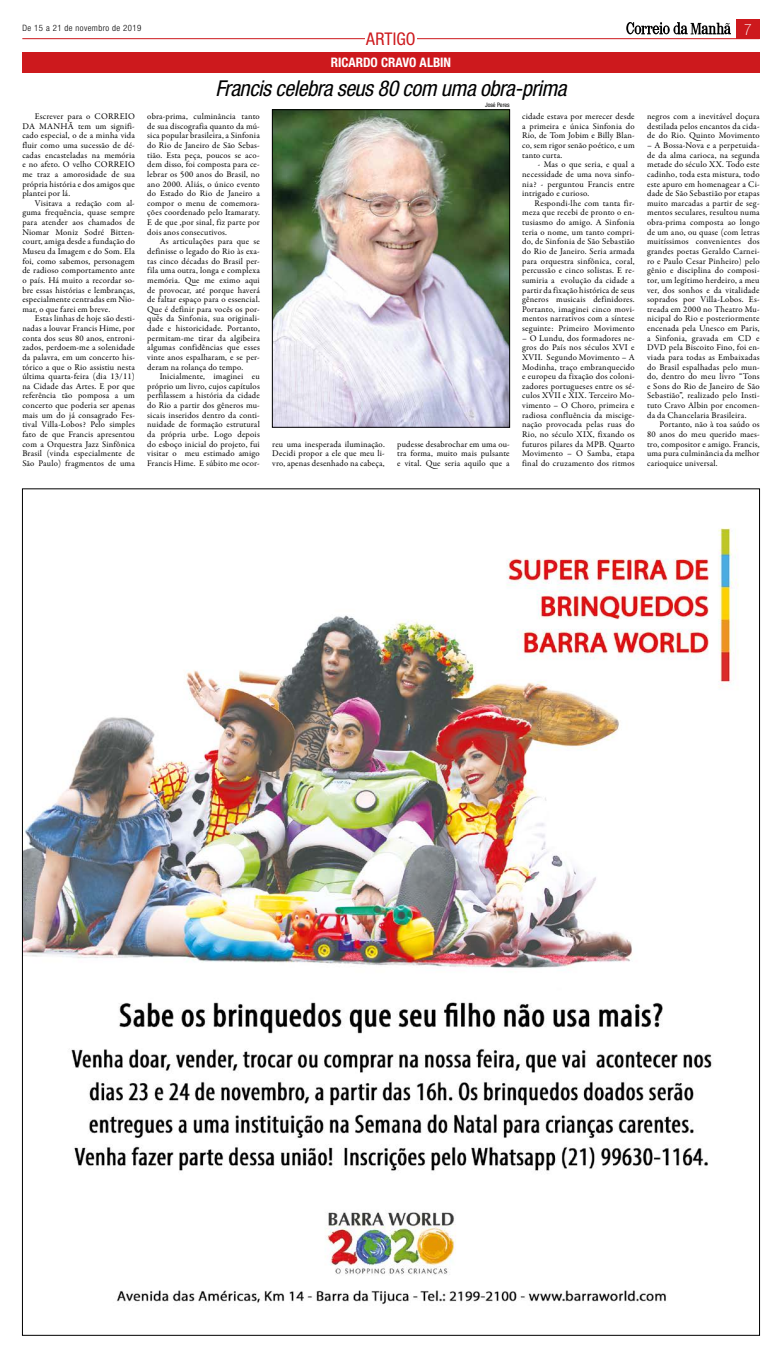
<style>
.page{position:relative;width:782px;height:1355px;background:#fff}
.page>*{position:absolute;margin:0;border:0;box-sizing:border-box;transform-origin:0 0}
.t1{font:italic condensed 21.88px "Helvetica Neue LT Std";letter-spacing:-.02em;color:#000}
.t2{font:condensed 17.5px "Helvetica Neue LT Std";letter-spacing:.01em;color:#cd191d}
.t3{font:100 condensed 15.75px "Helvetica Neue LT Std";color:#fff}
.t4{font:700 condensed 13.12px "Helvetica Neue LT Std";letter-spacing:-.005em;color:#fff}
.t5{font:8.75px/9.6px "Garamond Premr Pro";letter-spacing:.02em;color:#000;text-align:justify}
.t6{font:300 condensed 8.75px "Helvetica Neue LT Std";letter-spacing:.05em;color:#000}
.t7{font:condensed 6.12px "Helvetica Neue LT Std";color:#000}
</style>
<div class="page">
<hr style="left:22px;top:38px;width:737px;height:1px;background:#cd191d">
<svg style="left:626px;top:22px;width:104px;height:13px"></svg>
<div style="left:735px;top:20px;width:24px;height:19px;background:#cd191d"></div>
<div style="left:365px;top:33px;width:52px;height:12px;background:#fff"></div>
<img style="left:24px;top:528px;width:715px;height:777px">
<div style="left:22px;top:52px;width:737px;height:20px;background:#cd191d"></div>
<img style="left:274px;top:112px;width:233px;height:313px">
<div style="left:272px;top:110px;width:237px;height:317px;border:1px solid #000"></div>
<p class="t6" style="left:22px;top:23px;width:120px">De 15 a 21 de novembro de 2019</p>
<h2 class="t2" style="left:366px;top:29px;width:51px">ARTIGO</h2>
<h3 class="t4" style="left:331px;top:54px;width:122px">RICARDO CRAVO ALBIN</h3>
<h1 class="t1" style="left:215px;top:75px;width:352px">Francis celebra seus 80 com uma obra-prima</h1>
<p class="t7" style="left:485px;top:101px;width:26px">José Peres</p>
<p class="t5" style="left:22px;top:112px;width:114px;text-indent:12px">Escrever para o CORREIO DA MANHÃ tem um signifi&shy;cado especial, o de a minha vida fluir como uma sucessão de dé&shy;cadas encasteladas na memória e no afeto. O velho CORREIO me traz a amorosidade de sua própria história e dos amigos que plantei por lá.</p>
<p class="t5" style="left:22px;top:198px;width:114px;text-indent:12px">Visitava a redação com al&shy;guma frequência, quase sempre para atender aos chamados de Niomar Moniz Sodré Bitten&shy;court, amiga desde a fundação do Museu da Imagem e do Som. Ela foi, como sabemos, personagem de radioso comportamento ante o país. Há muito a recordar so&shy;bre essas histórias e lembranças, especialmente centradas em Nio&shy;mar, o que farei em breve.</p>
<p class="t5" style="left:22px;top:314px;width:114px;text-indent:12px">Estas linhas de hoje são desti&shy;nadas a louvar Francis Hime, por conta dos seus 80 anos, entroni&shy;zados, perdoem-me a solenidade da palavra, em um concerto his&shy;tórico a que o Rio assistiu nesta última quarta-feira (dia 13/11) na Cidade das Artes. E por que referência tão pomposa a um concerto que poderia ser apenas mais um do já consagrado Fes&shy;tival Villa-Lobos? Pelo simples fato de que Francis apresentou com a Orquestra Jazz Sinfônica Brasil (vinda especialmente de São Paulo) fragmentos de uma</p>
<p class="t5" style="left:147px;top:112px;width:114px">obra-prima, culminância tanto de sua discografia quanto da mú&shy;sica popular brasileira, a Sinfonia do Rio de Janeiro de São Sebas&shy;tião. Esta peça, poucos se aco&shy;dem disso, foi composta para ce&shy;lebrar os 500 anos do Brasil, no ano 2000. Aliás, o único evento do Estado do Rio de Janeiro a compor o menu de comemora&shy;ções coordenado pelo Itamaraty.<br>E de que ,por sinal, fiz parte por dois anos consecutivos.</p>
<p class="t5" style="left:147px;top:237px;width:114px;text-indent:12px">As articulações para que se definisse o legado do Rio às exa&shy;tas cinco décadas do Brasil per&shy;fila uma outra, longa e complexa memória. Que me eximo aqui de provocar, até porque haverá de faltar espaço para o essencial.<br>Que é definir para vocês os por&shy;quês da Sinfonia, sua originali&shy;dade e historicidade. Portanto, permitam-me tirar da algibeira algumas confidências que esses vinte anos espalharam, e se per&shy;deram na rolança do tempo.</p>
<p class="t5" style="left:147px;top:372px;width:114px;text-indent:12px">Inicialmente, imaginei eu próprio um livro, cujos capítulos perfilassem a história da cidade do Rio a partir dos gêneros mu&shy;sicais inseridos dentro da conti&shy;nuidade de formação estrutural da própria urbe. Logo depois do esboço inicial do projeto, fui visitar o meu estimado amigo Francis Hime. E súbito me ocor-</p>
<p class="t5" style="left:272px;top:439px;width:114px">reu uma inesperada iluminação.<br>Decidi propor a ele que meu li&shy;vro, apenas desenhado na cabeça,</p>
<p class="t5" style="left:397px;top:439px;width:114px">pudesse desabrochar em uma ou&shy;tra forma, muito mais pulsante e vital. Que seria aquilo que a</p>
<p class="t5" style="left:522px;top:112px;width:114px">cidade estava por merecer desde a primeira e única Sinfonia do Rio, de Tom Jobim e Billy Blan&shy;co, sem rigor senão poético, e um tanto curta.</p>
<p class="t5" style="left:522px;top:160px;width:114px;text-indent:16px">- Mas o que seria, e qual a necessidade de uma nova sinfo&shy;nia? - perguntou Francis entre intrigado e curioso.</p>
<p class="t5" style="left:522px;top:198px;width:114px;text-indent:12px">Respondi-lhe com tanta fir&shy;meza que recebi de pronto o en&shy;tusiasmo do amigo. A Sinfonia teria o nome, um tanto compri&shy;do, de Sinfonia de São Sebastião do Rio de Janeiro. Seria armada para orquestra sinfônica, coral, percussão e cinco solistas. E re&shy;sumiria a evolução da cidade a partir da fixação histórica de seus gêneros musicais definidores.<br>Portanto, imaginei cinco movi&shy;mentos narrativos com a síntese seguinte: Primeiro Movimento</p>
<p class="t5" style="left:522px;top:333px;width:114px">– O Lundu, dos formadores ne&shy;gros do País nos séculos XVI e XVII. Segundo Movimento – A Modinha, traço embranquecido e europeu da fixação dos coloni&shy;zadores portugueses entre os sé&shy;culos XVII e XIX. Terceiro Mo&shy;vimento – O Choro, primeira e radiosa confluência da miscige&shy;nação provocada pelas ruas do Rio, no século XIX, fixando os futuros pilares da MPB. Quarto Movimento – O Samba, etapa final do cruzamento dos ritmos</p>
<h3 class="t3" style="left:743px;top:21px;width:9px">7</h3>
<p class="t5" style="left:647px;top:112px;width:114px">negros com a inevitável doçura destilada pelos encantos da cida&shy;de do Rio. Quinto Movimento</p>
<p class="t5" style="left:647px;top:141px;width:114px">– A Bossa-Nova e a perpetuida&shy;de da alma carioca, na segunda metade do século XX. Todo este cadinho, toda esta mistura, todo este apuro em homenagear a Ci&shy;dade de São Sebastião por etapas muito marcadas a partir de seg&shy;mentos seculares, resultou numa obra-prima composta ao longo de um ano, ou quase (com letras muitíssimos convenientes dos grandes poetas Geraldo Carnei&shy;ro e Paulo Cesar Pinheiro) pelo gênio e disciplina do composi&shy;tor, um legítimo herdeiro, a meu ver, dos sonhos e da vitalidade soprados por Villa-Lobos. Es&shy;treada em 2000 no Theatro Mu&shy;nicipal do Rio e posteriormente encenada pela Unesco em Paris, a Sinfonia, gravada em CD e DVD pela Biscoito Fino, foi en&shy;viada para todas as Embaixadas do Brasil espalhadas pelo mun&shy;do, dentro do meu livro “Tons e Sons do Rio de Janeiro de São Sebastião”, realizado pelo Insti&shy;tuto Cravo Albin por encomen&shy;da da Chancelaria Brasileira.</p>
<p class="t5" style="left:647px;top:420px;width:114px;text-indent:12px">Portanto, não à toa saúdo os 80 anos do meu querido maes&shy;tro, compositor e amigo. Francis, uma pura culminância da melhor carioquice universal.</p>
</div>
